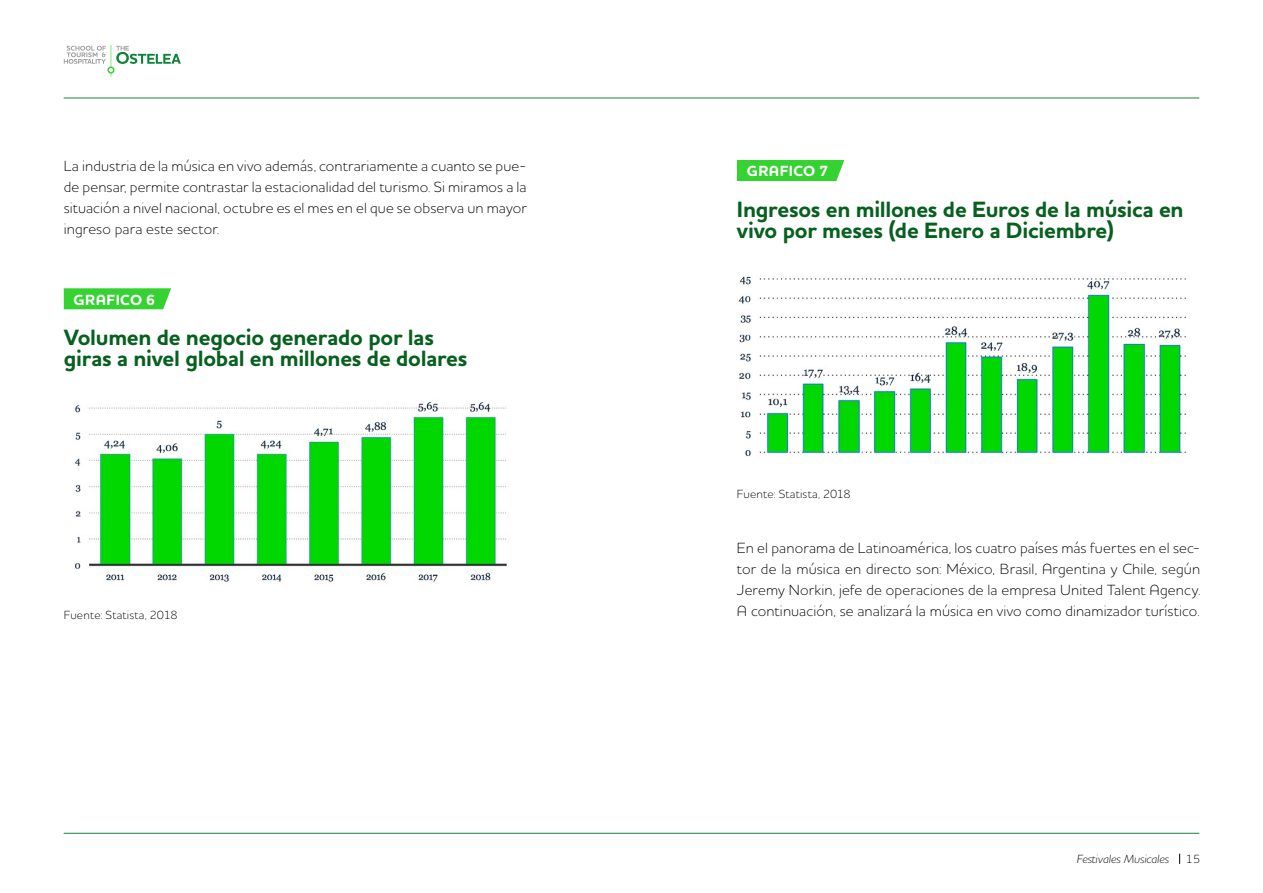
<style>
.page{position:relative;width:1263px;height:893px;background:#fff}
.page>*{position:absolute;margin:0;border:0;box-sizing:border-box;transform-origin:0 0}
.t1{font:700 22.5px/21px "Houschka Pro";letter-spacing:-.01em;color:#07601f}
.t2{font:300 15px/21px "Houschka Pro";letter-spacing:.01em;color:#000;text-align:justify}
.t3{font:700 15px "Houschka Pro";letter-spacing:.03em;color:#fff}
.t4{font:300 12px "Houschka Pro";letter-spacing:.015em;color:#000}
.t5{font:italic 300 12px "Houschka Pro";color:#000}
</style>
<div class="page">
<hr style="left:64px;top:98px;width:1135px;height:1px;background:#148637">
<svg style="left:64px;top:45px;width:117px;height:32px"></svg>
<hr style="left:64px;top:833px;width:1135px;height:1px;background:#148637">
<svg style="left:64px;top:288px;width:107px;height:21px;background:#3ed53b"></svg>
<div style="left:737px;top:160px;width:107px;height:21px;background:#35d331"></div>
<img style="left:74px;top:401px;width:433px;height:181px">
<img style="left:738px;top:276px;width:448px;height:181px">
<p class="t2" style="left:64px;top:155px;width:464px">La industria de la música en vivo además, contrariamente a cuanto se pue&shy;de pensar, permite contrastar la estacionalidad del turismo. Si miramos a la situación a nivel nacional, octubre es el mes en el que se observa un mayor ingreso para este sector.</p>
<p class="t3" style="left:74px;top:290px;width:83px">GRAFICO 6</p>
<h1 class="t1" style="left:64px;top:328px;width:405px">Volumen de negocio generado por las giras a nivel global en millones de dolares</h1>
<p class="t4" style="left:64px;top:607px;width:115px">Fuente: Statista, 2018</p>
<p class="t3" style="left:747px;top:161px;width:83px">GRAFICO 7</p>
<h1 class="t1" style="left:737px;top:199px;width:448px">Ingresos en millones de Euros de la música en vivo por meses (de Enero a Diciembre)</h1>
<p class="t4" style="left:737px;top:486px;width:115px">Fuente: Statista, 2018</p>
<p class="t2" style="left:737px;top:537px;width:465px">En el panorama de Latinoamérica, los cuatro países más fuertes en el sec&shy;tor de la música en directo son: México, Brasil, Argentina y Chile, según Jeremy Norkin, jefe de operaciones de la empresa United Talent Agency.<br>A continuación, se analizará la música en vivo como dinamizador turístico.</p>
<p class="t5" style="left:1077px;top:851px;width:94px">Festivales Musicales</p>
<p class="t4" style="left:1186px;top:851px;width:16px">15</p>
</div>
